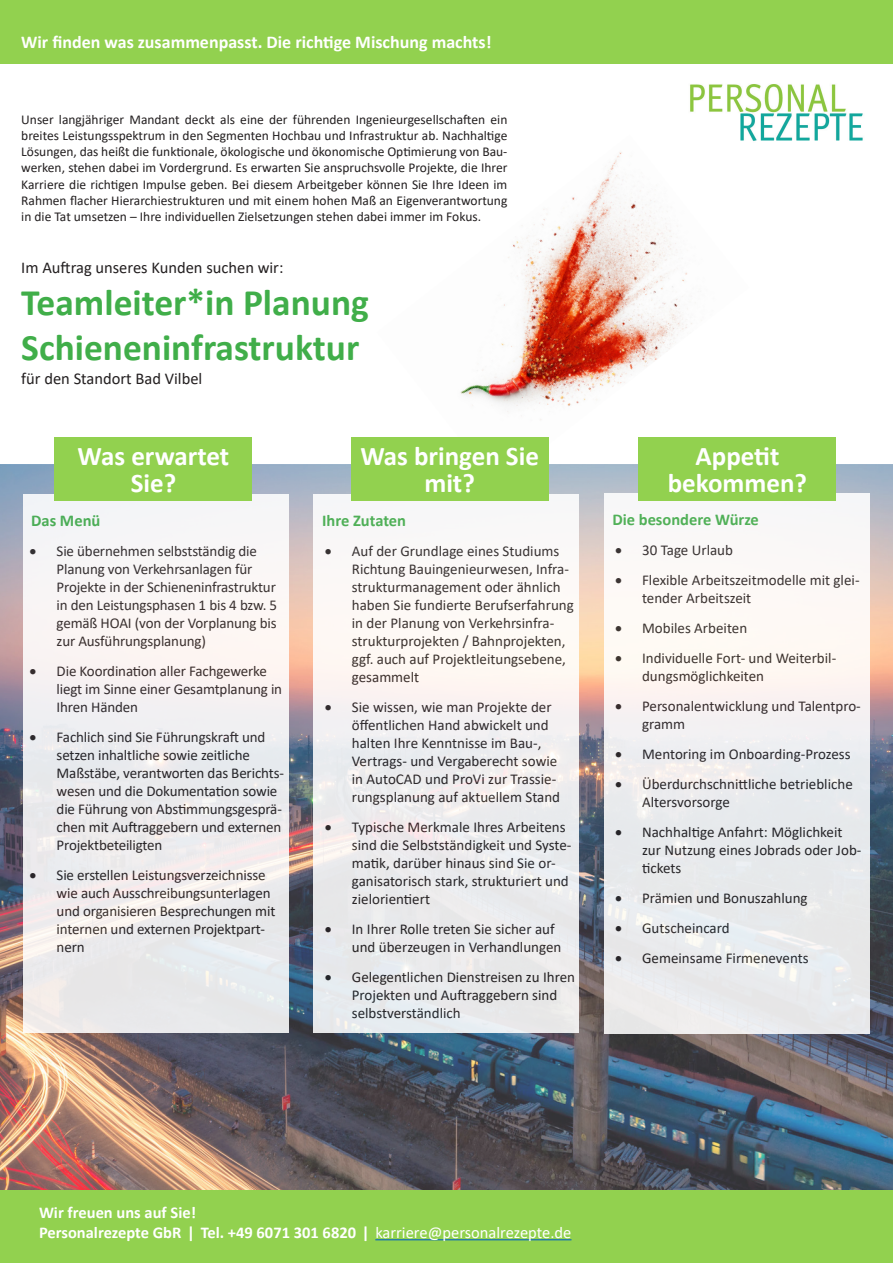
<style>
.page{position:relative;width:893px;height:1263px;background:#fff}
.page>*{position:absolute;margin:0;border:0;box-sizing:border-box;transform-origin:0 0}
.t1{font:700 37.5px "Calibri";color:#40ae49}
.t2{font:700 27px/27px "Calibri";color:#fff;text-align:center}
.t3{font:700 18px "Calibri";color:#fff}
.t4{font:700 16.5px "Calibri";color:#fff}
.t5{font:16.5px "Calibri";color:#231f20}
.t6{font:700 16.5px "Calibri";color:#40ae49}
.t7{font:15px/18px "Calibri";color:#231f20}
.t8{font:13.5px/16.2px "Calibri";color:#231f20;text-align:justify}
.s1{font-weight:400}
</style>
<div class="page">
<img style="left:460px;top:152px;width:232px;height:313px">
<div style="left:0;top:0;width:893px;height:64px;background:#92d14f"></div>
<img style="left:678px;top:84px;width:185px;height:77px">
<img style="left:0;top:465px;width:893px;height:726px">
<div style="left:0;top:1191px;width:893px;height:72px;background:#92d14f"></div>
<div style="left:23px;top:494px;width:265px;height:538px;background:#f1eff0"></div>
<div style="left:314px;top:494px;width:265px;height:538px;background:linear-gradient(to right,#f1f0f0,#f3f1f1)"></div>
<div style="left:604px;top:493px;width:266px;height:540px;background:linear-gradient(to right,#f3f1f1,#f0eff0)"></div>
<div style="left:639px;top:437px;width:197px;height:64px;background:#92d14f"></div>
<hr style="left:375px;top:1239px;width:196px;height:1px;background:#0563c1">
<div style="left:55px;top:437px;width:197px;height:64px;background:#92d14f"></div>
<div style="left:351px;top:437px;width:197px;height:64px;background:#92d14f"></div>
<p class="t3" style="left:21px;top:29px;width:472px">Wir finden was zusammenpasst. Die richtige Mischung machts!</p>
<p class="t8" style="left:21px;top:111px;width:488px">Unser langjähriger Mandant deckt als eine der führenden Ingenieurgesellschaften ein breites Leistungsspektrum in den Segmenten Hochbau und Infrastruktur ab. Nachhaltige Lösungen, das heißt die funktionale, ökologische und ökonomische Optimierung von Bau&shy;werken, stehen dabei im Vordergrund. Es erwarten Sie anspruchsvolle Projekte, die Ihrer Karriere die richtigen Impulse geben. Bei diesem Arbeitgeber können Sie Ihre Ideen im Rahmen flacher Hierarchiestrukturen und mit einem hohen Maß an Eigenverantwortung in die Tat umsetzen – Ihre individuellen Zielsetzungen stehen dabei immer im Fokus.</p>
<p class="t5" style="left:21px;top:256px;width:264px">Im Auftrag unseres Kunden suchen wir:</p>
<p class="t1" style="left:21px;top:276px;width:349px">Teamleiter*in Planung</p>
<p class="t1" style="left:21px;top:321px;width:340px">Schieneninfrastruktur</p>
<p class="t5" style="left:21px;top:367px;width:183px">für den Standort Bad Vilbel</p>
<p class="t2" style="left:78px;top:442px;width:153px">Was erwartet<br>Sie?</p>
<p class="t2" style="left:360px;top:442px;width:180px">Was bringen Sie mit?</p>
<p class="t6" style="left:31px;top:509px;width:71px">Das Menü</p>
<p class="t7" style="left:57px;top:542px;width:222px;text-indent:-27px">• Sie übernehmen selbstständig die Planung von Verkehrsanlagen für Projekte in der Schieneninfrastruktur in den Leistungsphasen 1 bis 4 bzw. 5 gemäß HOAI (von der Vorplanung bis zur Ausführungsplanung)</p>
<p class="t7" style="left:57px;top:662px;width:227px;text-indent:-27px">• Die Koordination aller Fachgewerke liegt im Sinne einer Gesamtplanung in<br>Ihren Händen</p>
<p class="t7" style="left:57px;top:728px;width:229px;text-indent:-27px">• Fachlich sind Sie Führungskraft und setzen inhaltliche sowie zeitliche Maßstäbe, verantworten das Berichts&shy;wesen und die Dokumentation sowie die Führung von Abstimmungsgesprä&shy;chen mit Auftraggebern und externen Projektbeteiligten</p>
<p class="t7" style="left:57px;top:866px;width:220px;text-indent:-27px">• Sie erstellen Leistungsverzeichnisse wie auch Ausschreibungsunterlagen und organisieren Besprechungen mit internen und externen Projektpart&shy;nern</p>
<p class="t6" style="left:322px;top:509px;width:85px">Ihre Zutaten</p>
<p class="t7" style="left:352px;top:542px;width:224px;text-indent:-27px">• Auf der Grundlage eines Studiums Richtung Bauingenieurwesen, Infra&shy;strukturmanagement oder ähnlich haben Sie fundierte Berufserfahrung in der Planung von Verkehrsinfra&shy;strukturprojekten / Bahnprojekten, ggf. auch auf Projektleitungsebene, gesammelt</p>
<p class="t7" style="left:352px;top:698px;width:210px;text-indent:-27px">• Sie wissen, wie man Projekte der öffentlichen Hand abwickelt und halten Ihre Kenntnisse im Bau-, Vertrags- und Vergaberecht sowie in AutoCAD und ProVi zur Trassie&shy;rungsplanung auf aktuellem Stand</p>
<p class="t7" style="left:352px;top:818px;width:221px;text-indent:-27px">• Typische Merkmale Ihres Arbeitens sind die Selbstständigkeit und Syste&shy;matik, darüber hinaus sind Sie or&shy;ganisatorisch stark, strukturiert und zielorientiert</p>
<p class="t7" style="left:352px;top:920px;width:211px;text-indent:-27px">• In Ihrer Rolle treten Sie sicher auf und überzeugen in Verhandlungen</p>
<p class="t7" style="left:352px;top:968px;width:225px;text-indent:-27px">• Gelegentlichen Dienstreisen zu Ihren<br>Projekten und Auftraggebern sind selbstverständlich</p>
<p class="t2" style="left:668px;top:442px;width:141px">Appetit bekommen?</p>
<p class="t6" style="left:612px;top:508px;width:148px">Die besondere Würze</p>
<p class="t7" style="left:615px;top:541px;width:119px">• 30 Tage Urlaub</p>
<p class="t7" style="left:642px;top:571px;width:219px;text-indent:-27px">• Flexible Arbeitszeitmodelle mit glei&shy;tender Arbeitszeit</p>
<p class="t7" style="left:615px;top:619px;width:134px">• Mobiles Arbeiten</p>
<p class="t7" style="left:642px;top:649px;width:196px;text-indent:-27px">• Individuelle Fort- und Weiterbil&shy;dungsmöglichkeiten</p>
<p class="t7" style="left:642px;top:697px;width:220px;text-indent:-27px">• Personalentwicklung und Talentpro&shy;gramm</p>
<p class="t7" style="left:615px;top:745px;width:237px">• Mentoring im Onboarding-Prozess</p>
<p class="t7" style="left:642px;top:775px;width:212px;text-indent:-27px">• Überdurchschnittliche betriebliche<br>Altersvorsorge</p>
<p class="t7" style="left:642px;top:823px;width:221px;text-indent:-27px">• Nachhaltige Anfahrt: Möglichkeit zur Nutzung eines Jobrads oder Job&shy;tickets</p>
<p class="t7" style="left:615px;top:889px;width:194px">• Prämien und Bonuszahlung</p>
<p class="t7" style="left:615px;top:919px;width:116px">• Gutscheincard</p>
<p class="t7" style="left:615px;top:949px;width:195px">• Gemeinsame Firmenevents</p>
<p class="t4" style="left:39px;top:1201px;width:159px">Wir freuen uns auf Sie!</p>
<p class="t4" style="left:39px;top:1221px;width:534px">Personalrezepte GbR Tel. +49 6071 301 6820 <span class="s1">karriere@personalrezepte.de</span></p>
</div>
